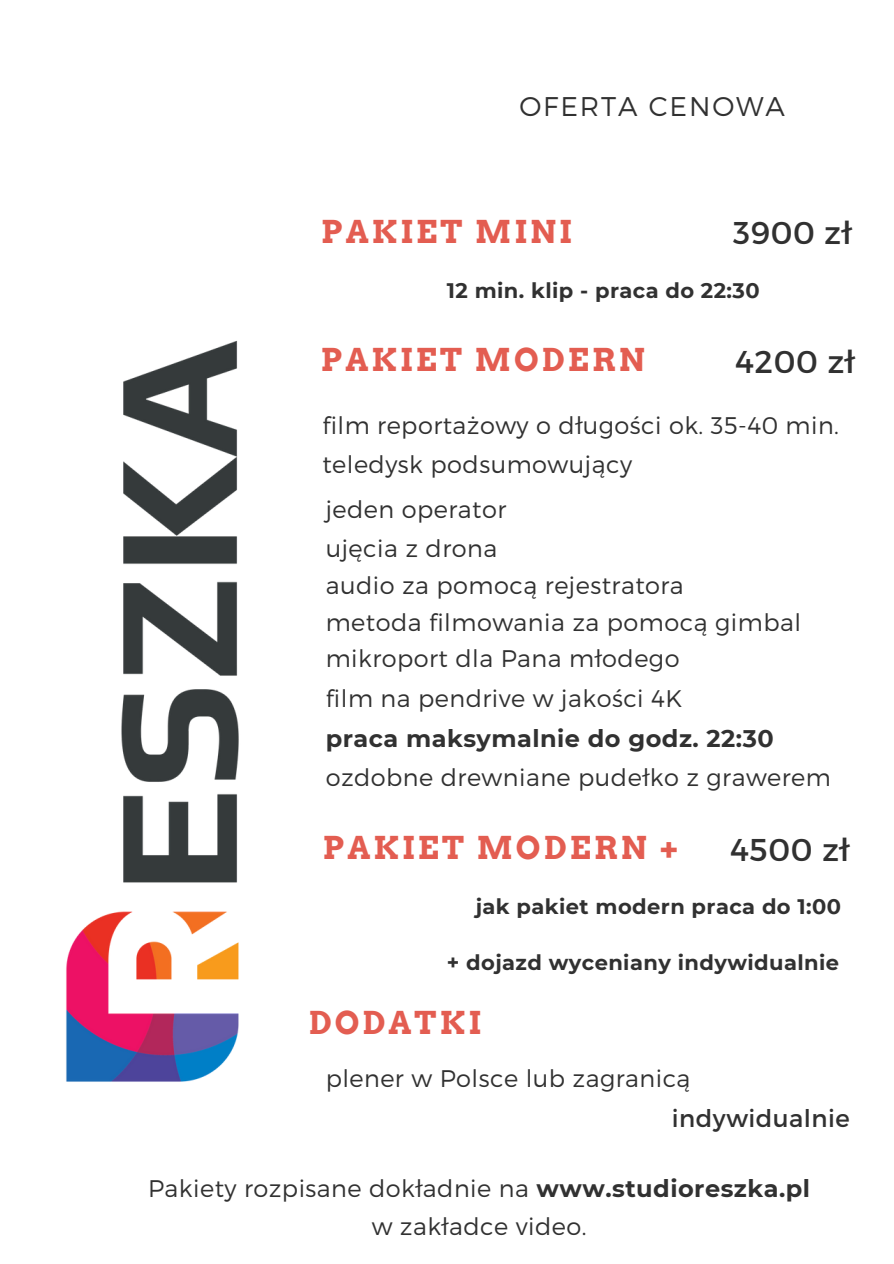
<style>
.page{position:relative;width:894px;height:1264px;background:#fff}
.page>*{position:absolute;margin:0;border:0;box-sizing:border-box;transform-origin:0 0}
.t1{font:700 31.5px "Arvo";letter-spacing:.1em;color:#e35d51}
.t2{font:31.5px "Montserrat";letter-spacing:.02em;color:#313131}
.t3{font:300 27px "Montserrat";letter-spacing:.07em;color:#313131}
.t4{font:24.3px "Montserrat";letter-spacing:.02em;color:#313131}
.t5{font:300 24px/38.2px "Montserrat";letter-spacing:.02em;color:#313131}
.t6{font:700 24px "Montserrat";letter-spacing:.02em;color:#313131}
.t7{font:700 21px "Montserrat";letter-spacing:.02em;color:#313131}
.s1{font-weight:700}
</style>
<div class="page">
<img style="left:66px;top:340px;width:173px;height:742px">
<p class="t3" style="left:519px;top:89px;width:267px">OFERTA CENOWA</p>
<p class="t1" style="left:321px;top:212px;width:252px">PAKIET MINI</p>
<p class="t2" style="left:733px;top:213px;width:120px">3900 zł</p>
<p class="t7" style="left:446px;top:278px;width:314px">12 min. klip - praca do 22:30</p>
<p class="t1" style="left:321px;top:341px;width:325px">PAKIET MODERN</p>
<p class="t2" style="left:735px;top:341px;width:121px">4200 zł</p>
<p class="t5" style="left:322px;top:405px;width:518px">film reportażowy o długości ok. 35-40 min. teledysk podsumowujący</p>
<p class="t5" style="left:325px;top:489px;width:182px">jeden operator</p>
<p class="t5" style="left:325px;top:528px;width:173px">ujęcia z drona</p>
<p class="t5" style="left:325px;top:565px;width:359px">audio za pomocą rejestratora</p>
<p class="t5" style="left:325px;top:602px;width:477px">metoda filmowania za pomocą gimbal</p>
<p class="t5" style="left:325px;top:638px;width:355px">mikroport dla Pana młodego</p>
<p class="t5" style="left:325px;top:678px;width:358px">film na pendrive w jakości 4K</p>
<p class="t6" style="left:325px;top:724px;width:449px">praca maksymalnie do godz. 22:30</p>
<p class="t5" style="left:325px;top:756px;width:506px">ozdobne drewniane pudełko z grawerem</p>
<p class="t1" style="left:322px;top:828px;width:357px">PAKIET MODERN +</p>
<p class="t7" style="left:475px;top:894px;width:367px">jak pakiet modern praca do 1:00</p>
<p class="t2" style="left:730px;top:829px;width:121px">4500 zł</p>
<p class="t7" style="left:446px;top:949px;width:393px">+ dojazd wyceniany indywidualnie</p>
<p class="t1" style="left:309px;top:1003px;width:173px">DODATKI</p>
<p class="t5" style="left:325px;top:1057px;width:366px">plener w Polsce lub zagranicą</p>
<p class="t4" style="left:671px;top:1102px;width:179px">indywidualnie</p>
<p class="t5" style="left:148px;top:1167px;width:663px">Pakiety rozpisane dokładnie na <span class="s1">www.studioreszka.pl</span></p>
<p class="t5" style="left:371px;top:1206px;width:216px">w zakładce video.</p>
</div>
